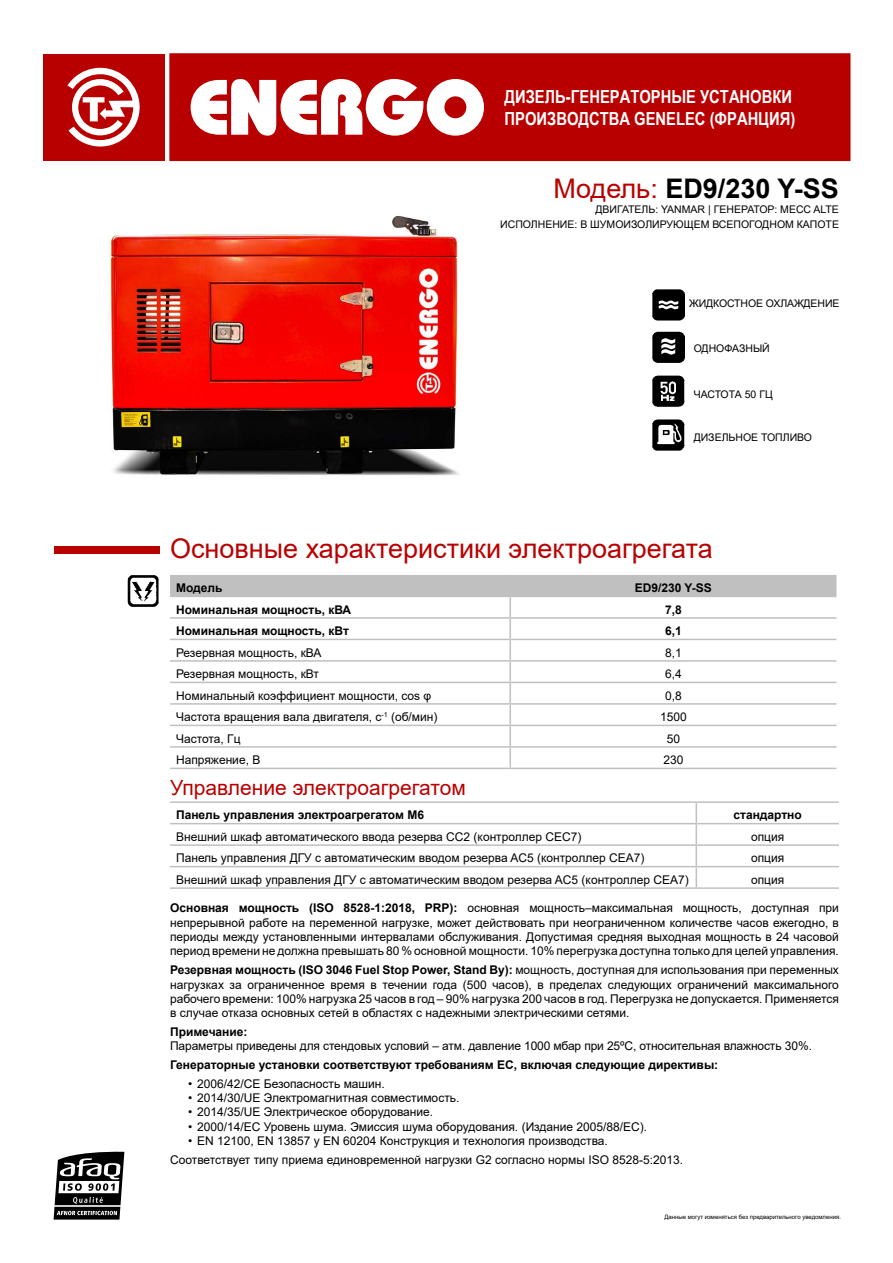
<style>
.page{position:relative;width:893px;height:1263px;background:#fff}
.page>*{position:absolute;margin:0;border:0;box-sizing:border-box;transform-origin:0 0}
.t1{font:27px "Arial";color:#b90000}
.t2{font:700 27px "Arial";color:#000}
.t3{font:21px "Arial";color:#b90000}
.t4{font:700 18px/21.6px "Arial Narrow";color:#fff}
.t5{font:12px/14.4px "Arial";color:#000;text-align:justify}
.t6{font:700 12px "Arial";color:#000}
.t7{font:10.5px/15px "Arial";color:#000;text-align:right}
.t8{font:6px "Arial";color:#000}
.s1{font-weight:400;color:#b90000}
.s2{font-weight:700}
</style>
<div class="page">
<div style="left:43px;top:54px;width:121px;height:106px;background:#b90000"></div>
<svg style="left:67px;top:68px;width:73px;height:79px"></svg>
<div style="left:169px;top:53px;width:681px;height:108px;background:#b90000;border:2px solid #b90000"></div>
<svg style="left:191px;top:79px;width:293px;height:57px"></svg>
<svg style="left:54px;top:1151px;width:70px;height:68px"></svg>
<hr style="left:55px;top:1205px;width:65px;height:1px;background:#fff">
<img style="left:653px;top:289px;width:31px;height:161px">
<img style="left:108px;top:215px;width:351px;height:261px">
<div style="left:54px;top:546px;width:106px;height:7px;background:#b90000"></div>
<img style="left:127px;top:575px;width:32px;height:32px">
<div style="left:170px;top:575px;width:666px;height:21px;background:#c0c0c0"></div>
<hr style="left:509px;top:575px;width:2px;height:21px;background:#c0c0c0">
<hr style="left:170px;top:596px;width:340px;height:1px;background:#c0c0c0">
<hr style="left:510px;top:596px;width:326px;height:1px;background:#c0c0c0">
<hr style="left:509px;top:597px;width:2px;height:20px;background:#c0c0c0">
<hr style="left:170px;top:617px;width:340px;height:2px;background:#c0c0c0">
<hr style="left:510px;top:617px;width:326px;height:2px;background:#c0c0c0">
<hr style="left:509px;top:619px;width:2px;height:20px;background:#c0c0c0">
<hr style="left:170px;top:639px;width:340px;height:1px;background:#c0c0c0">
<hr style="left:510px;top:639px;width:326px;height:1px;background:#c0c0c0">
<hr style="left:509px;top:640px;width:2px;height:20px;background:#c0c0c0">
<hr style="left:170px;top:660px;width:340px;height:2px;background:#c0c0c0">
<hr style="left:510px;top:660px;width:326px;height:2px;background:#c0c0c0">
<hr style="left:509px;top:662px;width:2px;height:20px;background:#c0c0c0">
<hr style="left:170px;top:682px;width:340px;height:1px;background:#c0c0c0">
<hr style="left:510px;top:682px;width:326px;height:1px;background:#c0c0c0">
<hr style="left:509px;top:683px;width:2px;height:20px;background:#c0c0c0">
<hr style="left:170px;top:703px;width:340px;height:2px;background:#c0c0c0">
<hr style="left:510px;top:703px;width:326px;height:2px;background:#c0c0c0">
<hr style="left:509px;top:705px;width:2px;height:20px;background:#c0c0c0">
<hr style="left:170px;top:725px;width:340px;height:1px;background:#c0c0c0">
<hr style="left:510px;top:725px;width:326px;height:1px;background:#c0c0c0">
<hr style="left:509px;top:726px;width:2px;height:20px;background:#c0c0c0">
<hr style="left:170px;top:746px;width:340px;height:2px;background:#c0c0c0">
<hr style="left:510px;top:746px;width:326px;height:2px;background:#c0c0c0">
<hr style="left:509px;top:748px;width:2px;height:20px;background:#c0c0c0">
<hr style="left:170px;top:768px;width:340px;height:1px;background:#c0c0c0">
<hr style="left:510px;top:768px;width:326px;height:1px;background:#c0c0c0">
<hr style="left:170px;top:801px;width:526px;height:2px;background:#c0c0c0">
<hr style="left:696px;top:801px;width:143px;height:2px;background:#c0c0c0">
<hr style="left:170px;top:823px;width:526px;height:1px;background:#c0c0c0">
<hr style="left:696px;top:823px;width:143px;height:1px;background:#c0c0c0">
<hr style="left:170px;top:844px;width:526px;height:2px;background:#c0c0c0">
<hr style="left:696px;top:844px;width:143px;height:2px;background:#c0c0c0">
<hr style="left:170px;top:866px;width:526px;height:1px;background:#c0c0c0">
<hr style="left:696px;top:866px;width:143px;height:1px;background:#c0c0c0">
<svg style="left:696px;top:803px;width:1px;height:84px"></svg>
<hr style="left:170px;top:887px;width:526px;height:2px;background:#c0c0c0">
<hr style="left:696px;top:887px;width:143px;height:2px;background:#c0c0c0">
<h3 class="t4" style="left:505px;top:85px;width:292px">ДИЗЕЛЬ-ГЕНЕРАТОРНЫЕ УСТАНОВКИ<br>ПРОИЗВОДСТВА GENELEC (ФРАНЦИЯ)</h3>
<h1 class="t2" style="left:553px;top:170px;width:287px"><span class="s1">Модель:</span> ED9/230 Y-SS</h1>
<p class="t7" style="left:500px;top:202px;width:340px">ДВИГАТЕЛЬ: YANMAR | ГЕНЕРАТОР: MECC ALTE<br>ИСПОЛНЕНИЕ: В ШУМОИЗОЛИРУЮЩЕМ ВСЕПОГОДНОМ КАПОТЕ</p>
<p class="t7" style="left:689px;top:296px;width:152px">ЖИДКОСТНОЕ ОХЛАЖДЕНИЕ</p>
<p class="t7" style="left:694px;top:341px;width:78px">ОДНОФАЗНЫЙ</p>
<p class="t7" style="left:694px;top:386px;width:81px">ЧАСТОТА 50 ГЦ</p>
<p class="t7" style="left:694px;top:429px;width:120px">ДИЗЕЛЬНОЕ ТОПЛИВО</p>
<h1 class="t1" style="left:170px;top:530px;width:544px">Основные характеристики электроагрегата</h1>
<p class="t6" style="left:176px;top:579px;width:48px">Модель</p>
<p class="t6" style="left:635px;top:579px;width:79px">ED9/230 Y-SS</p>
<p class="t6" style="left:176px;top:601px;width:177px">Номинальная мощность, кВА</p>
<p class="t6" style="left:665px;top:601px;width:18px">7,8</p>
<p class="t6" style="left:176px;top:622px;width:174px">Номинальная мощность, кВт</p>
<p class="t6" style="left:665px;top:622px;width:18px">6,1</p>
<p class="t5" style="left:176px;top:645px;width:147px">Резервная мощность, кВА</p>
<p class="t5" style="left:665px;top:645px;width:18px">8,1</p>
<p class="t5" style="left:176px;top:667px;width:144px">Резервная мощность, кВт</p>
<p class="t5" style="left:665px;top:667px;width:18px">6,4</p>
<p class="t5" style="left:176px;top:688px;width:257px">Номинальный коэффициент мощности, cos φ</p>
<p class="t5" style="left:665px;top:688px;width:18px">0,8</p>
<p class="t5" style="left:176px;top:710px;width:263px">Частота вращения вала двигателя, с<sup>-1</sup> (об/мин)</p>
<p class="t5" style="left:660px;top:710px;width:28px">1500</p>
<p class="t5" style="left:176px;top:731px;width:66px">Частота, Гц</p>
<p class="t5" style="left:667px;top:731px;width:15px">50</p>
<p class="t5" style="left:176px;top:753px;width:86px">Напряжение, В</p>
<p class="t5" style="left:663px;top:753px;width:22px">230</p>
<h2 class="t3" style="left:170px;top:773px;width:297px">Управление электроагрегатом</h2>
<p class="t6" style="left:176px;top:807px;width:249px">Панель управления электроагрегатом М6</p>
<p class="t6" style="left:733px;top:807px;width:70px">стандартно</p>
<p class="t5" style="left:176px;top:829px;width:407px">Внешний шкаф автоматического ввода резерва CC2 (контроллер CEC7)</p>
<p class="t5" style="left:751px;top:829px;width:35px">опция</p>
<p class="t5" style="left:176px;top:851px;width:470px">Панель управления ДГУ с автоматическим вводом резерва AC5 (контроллер CEA7)</p>
<p class="t5" style="left:751px;top:851px;width:35px">опция</p>
<p class="t5" style="left:176px;top:872px;width:514px">Внешний шкаф управления ДГУ с автоматическим вводом резерва AC5 (контроллер CEA7)</p>
<p class="t5" style="left:751px;top:872px;width:35px">опция</p>
<p class="t5" style="left:170px;top:901px;width:670px"><span class="s2">Основная мощность (ISO 8528-1:2018, PRP):</span> основная мощность–максимальная мощность, доступная при непрерывной работе на переменной нагрузке, может действовать при неограниченном количестве часов ежегодно, в периоды между установленными интервалами обслуживания. Допустимая средняя выходная мощность в 24 часовой период времени не должна превышать 80 % основной мощности. 10% перегрузка доступна только для целей управления.</p>
<p class="t5" style="left:170px;top:963px;width:670px"><span class="s2">Резервная мощность (ISO 3046 Fuel Stop Power, Stand By):</span> мощность, доступная для использования при переменных нагрузках за ограниченное время в течении года (500 часов), в пределах следующих ограничений максимального рабочего времени: 100% нагрузка 25 часов в год – 90% нагрузка 200 часов в год. Перегрузка не допускается. Применяется в случае отказа основных сетей в областях c надежными электрическими сетями.</p>
<p class="t6" style="left:170px;top:1023px;width:79px">Примечание:</p>
<p class="t5" style="left:170px;top:1039px;width:643px">Параметры приведены для стендовых условий – атм. давление 1000 мбар при 25ºC, относительная влажность 30%.</p>
<p class="t6" style="left:170px;top:1056px;width:550px">Генераторные установки соответствуют требованиям ЕС, включая следующие директивы:</p>
<p class="t5" style="left:188px;top:1076px;width:198px">• 2006/42/CE Безопасность машин.</p>
<p class="t5" style="left:188px;top:1090px;width:273px">• 2014/30/UE Электромагнитная совместимость.</p>
<p class="t5" style="left:188px;top:1105px;width:247px">• 2014/35/UE Электрическое оборудование.</p>
<p class="t5" style="left:188px;top:1119px;width:461px">• 2000/14/EC Уровень шума. Эмиссия шума оборудования. (Издание 2005/88/EC).</p>
<p class="t5" style="left:170px;top:1132px;width:515px;line-height:18.6px;text-indent:18px">• EN 12100, EN 13857 y EN 60204 Конструкция и технология производства.<br>Соответствует типу приема единовременной нагрузки G2 согласно нормы ISO 8528-5:2013.</p>
<p class="t8" style="left:664px;top:1213px;width:178px">Данные могут изменяться без предварительного уведомления.</p>
</div>
